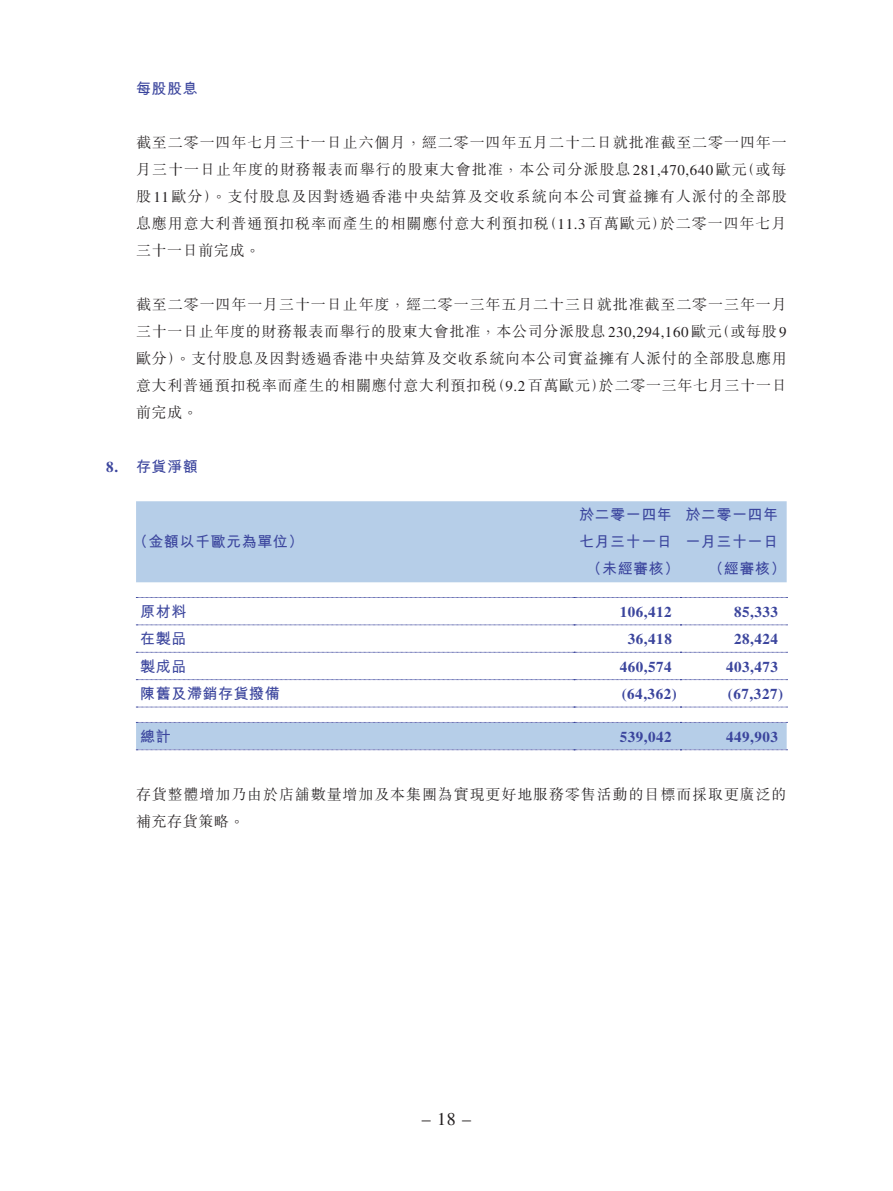
<style>
.page{position:relative;width:893px;height:1191px;background:#fff}
.page>*{position:absolute;margin:0;border:0;box-sizing:border-box;transform-origin:0 0}
.t1{font:18px "Times LT Std";color:#231f20}
._2__附註內文{font:300 15px/27px "M Sung HK";letter-spacing:.06em;color:#231f20;text-align:justify}
._2__附註內文-2{font:700 15px "M Hei HK";letter-spacing:.04em;color:#3b459d}
._2__附註內文-3{font:700 15px "Times LT Std";letter-spacing:.035em;color:#3b459d}
.s1{font-family:"Times LT Std";font-weight:400}
.s2{font-family:"Times LT Std"}
</style>
<div class="page">
<svg style="left:136px;top:501px;width:651px;height:248px"></svg>
<svg style="left:136px;top:597px;width:651px;height:1px"></svg>
<svg style="left:136px;top:624px;width:651px;height:1px"></svg>
<svg style="left:136px;top:652px;width:651px;height:1px"></svg>
<svg style="left:136px;top:679px;width:651px;height:1px"></svg>
<svg style="left:136px;top:707px;width:651px;height:1px"></svg>
<svg style="left:136px;top:722px;width:651px;height:1px"></svg>
<svg style="left:136px;top:749px;width:651px;height:1px"></svg>
<p class="_2__附註內文-2" style="left:136px;top:78px;width:63px">每股股息</p>
<p class="_2__附註內文" style="left:136px;top:128px;width:652px">截至二零一四年七月三十一日止六個月，經二零一四年五月二十二日就批准截至二零一四年一月三十一日止年度的財務報表而舉行的股東大會批准，本公司分派股息<span class="s1">281,470,640</span>歐元（或每股<span class="s1">11</span>歐分）。支付股息及因對透過香港中央結算及交收系統向本公司實益擁有人派付的全部股息應用意大利普通預扣稅率而產生的相關應付意大利預扣稅（<span class="s1">11.3</span>百萬歐元）於二零一四年七月三十一日前完成。</p>
<p class="_2__附註內文" style="left:136px;top:290px;width:652px">截至二零一四年一月三十一日止年度，經二零一三年五月二十三日就批准截至二零一三年一月三十一日止年度的財務報表而舉行的股東大會批准，本公司分派股息<span class="s1">230,294,160</span>歐元（或每股<span class="s1">9</span>歐分）。支付股息及因對透過香港中央結算及交收系統向本公司實益擁有人派付的全部股息應用意大利普通預扣稅率而產生的相關應付意大利預扣稅（<span class="s1">9.2</span>百萬歐元）於二零一三年七月三十一日前完成。</p>
<p class="_2__附註內文-2" style="left:106px;top:456px;width:93px"><span class="s2">8.</span> 存貨淨額</p>
<p class="_2__附註內文-2" style="left:133px;top:531px;width:172px">（金額以千歐元為單位）</p>
<p class="_2__附註內文-2" style="left:579px;top:504px;width:94px">於二零一四年</p>
<p class="_2__附註內文-2" style="left:579px;top:531px;width:94px">七月三十一日</p>
<p class="_2__附註內文-2" style="left:586px;top:558px;width:94px">（未經審核）</p>
<p class="_2__附註內文-2" style="left:685px;top:504px;width:94px">於二零一四年</p>
<p class="_2__附註內文-2" style="left:685px;top:531px;width:94px">一月三十一日</p>
<p class="_2__附註內文-2" style="left:708px;top:558px;width:79px">（經審核）</p>
<p class="_2__附註內文-2" style="left:140px;top:600px;width:48px">原材料</p>
<p class="_2__附註內文-3" style="left:620px;top:603px;width:54px">106,412</p>
<p class="_2__附註內文-3" style="left:734px;top:603px;width:46px">85,333</p>
<p class="_2__附註內文-2" style="left:140px;top:628px;width:48px">在製品</p>
<p class="_2__附註內文-3" style="left:628px;top:630px;width:46px">36,418</p>
<p class="_2__附註內文-3" style="left:734px;top:630px;width:46px">28,424</p>
<p class="_2__附註內文-2" style="left:140px;top:655px;width:48px">製成品</p>
<p class="_2__附註內文-3" style="left:620px;top:657px;width:54px">460,574</p>
<p class="_2__附註內文-3" style="left:726px;top:657px;width:54px">403,473</p>
<p class="_2__附註內文-2" style="left:140px;top:682px;width:141px">陳舊及滯銷存貨撥備</p>
<p class="_2__附註內文-3" style="left:622px;top:685px;width:57px">(64,362)</p>
<p class="_2__附註內文-3" style="left:728px;top:685px;width:57px">(67,327)</p>
<p class="_2__附註內文-2" style="left:140px;top:725px;width:32px">總計</p>
<p class="_2__附註內文-3" style="left:620px;top:727px;width:54px">539,042</p>
<p class="_2__附註內文-3" style="left:726px;top:727px;width:54px">449,903</p>
<p class="_2__附註內文" style="left:136px;top:780px;width:652px">存貨整體增加乃由於店舖數量增加及本集團為實現更好地服務零售活動的目標而採取更廣泛的補充存貨策略。</p>
<p class="t1" style="left:422px;top:1109px;width:51px">–18–</p>
</div>
